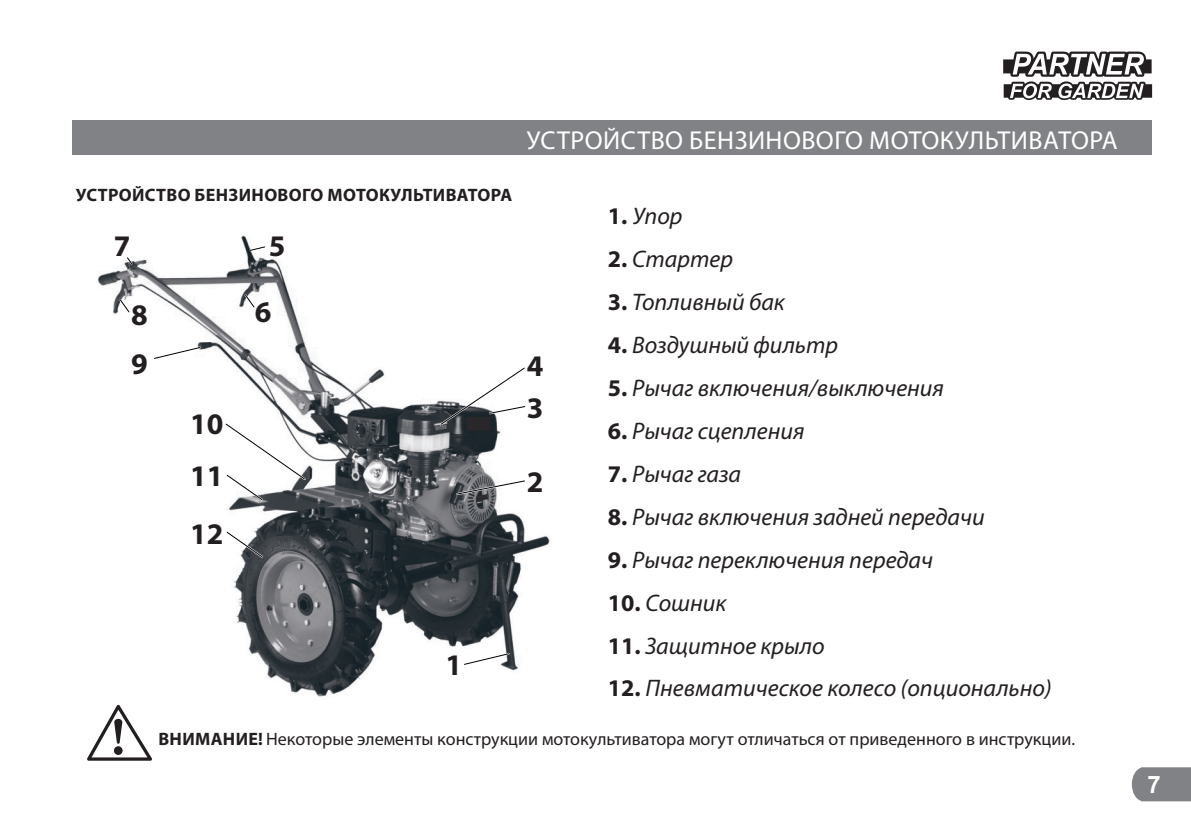
<style>
.page{position:relative;width:1191px;height:838px;background:#fff}
.page>*{position:absolute;margin:0;border:0;box-sizing:border-box;transform-origin:0 0}
.t1{font:700 30px/48.2px "Myriad Pro";color:#231f20}
.t2{font:26px "Myriad Pro";letter-spacing:.02em;color:#fff}
.t3{font:italic 24px "Myriad Pro";color:#231f20}
.t4{font:700 24px "Arial";color:#fff}
.t5{font:18px "Myriad Pro";color:#231f20}
.t6{font:700 18px "Myriad Pro";letter-spacing:.02em;color:#231f20}
.s1{font-weight:700;font-style:normal}
.s2{font-weight:700}
</style>
<div class="page">
<img style="left:97px;top:235px;width:453px;height:470px">
<svg style="left:1131px;top:767px;width:59px;height:34px"></svg>
<div style="left:72px;top:121px;width:1079px;height:34px;background:#808285"></div>
<svg style="left:1003px;top:52px;width:148px;height:48px"></svg>
<svg style="left:87px;top:705px;width:65px;height:56px"></svg>
<svg style="left:224px;top:530px;width:40px;height:29px"></svg>
<svg style="left:223px;top:421px;width:84px;height:81px"></svg>
<svg style="left:438px;top:365px;width:89px;height:62px"></svg>
<svg style="left:462px;top:651px;width:49px;height:16px"></svg>
<svg style="left:248px;top:245px;width:19px;height:8px"></svg>
<svg style="left:152px;top:345px;width:50px;height:16px"></svg>
<svg style="left:243px;top:292px;width:13px;height:17px"></svg>
<svg style="left:118px;top:297px;width:13px;height:17px"></svg>
<svg style="left:125px;top:255px;width:9px;height:12px"></svg>
<div style="left:466px;top:417px;width:24px;height:14px;background:#29272a"></div>
<svg style="left:455px;top:479px;width:71px;height:23px"></svg>
<p class="t6" style="left:76px;top:188px;width:438px">УСТРОЙСТВО БЕНЗИНОВОГО МОТОКУЛЬТИВАТОРА</p>
<p class="t1" style="left:114px;top:224px;width:18px">7</p>
<p class="t1" style="left:269px;top:224px;width:18px">5</p>
<p class="t1" style="left:131px;top:294px;width:18px">8<br>9</p>
<p class="t1" style="left:255px;top:290px;width:18px">6</p>
<p class="t1" style="left:190px;top:401px;width:35px;line-height:52px">10<br>11</p>
<p class="t1" style="left:190px;top:513px;width:35px">12</p>
<p class="t1" style="left:445px;top:644px;width:18px">1</p>
<p class="t2" style="left:526px;top:129px;width:592px">УСТРОЙСТВО БЕНЗИНОВОГО МОТОКУЛЬТИВАТОРА</p>
<p class="t1" style="left:526px;top:344px;width:18px">4</p>
<p class="t1" style="left:526px;top:386px;width:18px">3</p>
<p class="t1" style="left:526px;top:461px;width:18px">2</p>
<p class="t3" style="left:607px;top:206px;width:76px"><span class="s1">1.</span> Упор</p>
<p class="t3" style="left:607px;top:249px;width:127px"><span class="s1">2.</span> Стартер</p>
<p class="t3" style="left:607px;top:292px;width:178px"><span class="s1">3.</span> Топливный бак</p>
<p class="t3" style="left:607px;top:335px;width:232px"><span class="s1">4.</span> Воздушный фильтр</p>
<p class="t3" style="left:607px;top:378px;width:337px"><span class="s1">5.</span> Рычаг включения/выключения</p>
<p class="t3" style="left:607px;top:421px;width:198px"><span class="s1">6.</span> Рычаг сцепления</p>
<p class="t3" style="left:607px;top:464px;width:135px"><span class="s1">7.</span> Рычаг газа</p>
<p class="t3" style="left:607px;top:507px;width:378px"><span class="s1">8.</span> Рычаг включения задней передачи</p>
<p class="t3" style="left:607px;top:550px;width:327px"><span class="s1">9.</span> Рычаг переключения передач</p>
<p class="t3" style="left:607px;top:593px;width:120px"><span class="s1">10.</span> Сошник</p>
<p class="t3" style="left:607px;top:636px;width:218px"><span class="s1">11.</span> Защитное крыло</p>
<p class="t3" style="left:607px;top:678px;width:445px"><span class="s1">12.</span> Пневматическое колесо (опционально)</p>
<p class="t5" style="left:158px;top:732px;width:917px"><span class="s2">ВНИМАНИЕ!</span> Некоторые элементы конструкции мотокультиватора могут отличаться от приведенного в инструкции.</p>
<p class="t4" style="left:1147px;top:776px;width:15px">7</p>
</div>
